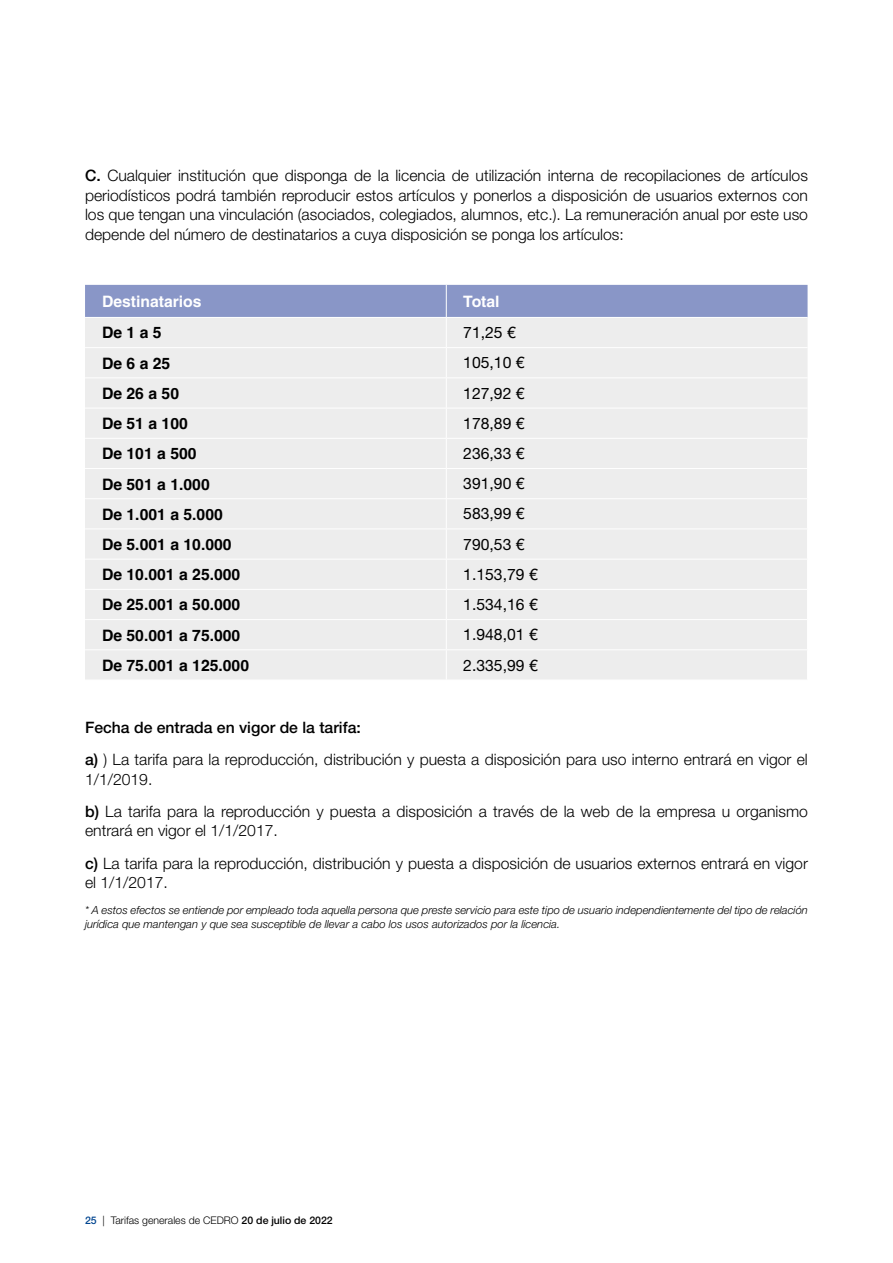
<style>
.page{position:relative;width:893px;height:1263px;background:#fff}
.page>*{position:absolute;margin:0;border:0;box-sizing:border-box;transform-origin:0 0}
.txt{font:300 15.75px/19.5px "Helvetica Neue LT Std";color:#000}
.t1{font:700 15.75px "Helvetica";color:#000}
.t2{font:15.75px "Helvetica Neue LT Std";color:#000}
.txt-2{font:500 15.75px "Helvetica Neue LT Std";color:#000}
.t3{font:700 15.75px "Helvetica LT Std";color:#fff}
.notas{font:italic 300 11.25px/13.5px "Helvetica Neue LT Std";color:#000}
.t4{font:300 10.5px "Helvetica Neue LT Std";color:#000}
.s1{font-weight:500}
.s2{font-weight:500;color:#004590}
</style>
<div class="page">
<div style="left:85px;top:378px;width:722px;height:301px;background:#ededed"></div>
<svg style="left:85px;top:285px;width:722px;height:92px;background:#cacfe0"></svg>
<hr style="left:446px;top:378px;width:1px;height:30px;background:#fff">
<hr style="left:85px;top:408px;width:361px;height:1px;background:#fff">
<hr style="left:446px;top:408px;width:361px;height:1px;background:#fff">
<hr style="left:446px;top:408px;width:1px;height:30px;background:#fff">
<hr style="left:85px;top:438px;width:361px;height:1px;background:#fff">
<hr style="left:446px;top:438px;width:362px;height:1px;background:#fff">
<svg style="left:446px;top:439px;width:1px;height:89px"></svg>
<hr style="left:446px;top:529px;width:1px;height:30px;background:#fff">
<hr style="left:446px;top:559px;width:1px;height:30px;background:#fff">
<svg style="left:446px;top:590px;width:1px;height:59px"></svg>
<hr style="left:446px;top:650px;width:1px;height:30px;background:#fff">
<hr style="left:85px;top:468px;width:361px;height:1px;background:#fff">
<hr style="left:446px;top:468px;width:362px;height:1px;background:#fff">
<hr style="left:85px;top:498px;width:361px;height:1px;background:#fff">
<hr style="left:446px;top:498px;width:362px;height:1px;background:#fff">
<hr style="left:85px;top:528px;width:361px;height:1px;background:#fff">
<hr style="left:85px;top:559px;width:361px;height:1px;background:#fff">
<hr style="left:85px;top:589px;width:361px;height:1px;background:#fff">
<hr style="left:85px;top:619px;width:361px;height:1px;background:#fff">
<hr style="left:85px;top:649px;width:361px;height:1px;background:#fff">
<hr style="left:446px;top:528px;width:362px;height:1px;background:#fff">
<hr style="left:446px;top:559px;width:362px;height:1px;background:#fff">
<hr style="left:446px;top:589px;width:362px;height:1px;background:#fff">
<hr style="left:446px;top:619px;width:362px;height:1px;background:#fff">
<hr style="left:446px;top:649px;width:362px;height:1px;background:#fff">
<p class="txt" style="left:85px;top:166px;width:724px;text-align:justify"><span class="s1">C.</span> Cualquier institución que disponga de la licencia de utilización interna de recopilaciones de artículos periodísticos podrá también reproducir estos artículos y ponerlos a disposición de usuarios externos con los que tengan una vinculación (asociados, colegiados, alumnos, etc.). La remuneración anual por este uso depende del número de destinatarios a cuya disposición se ponga los artículos:</p>
<p class="t3" style="left:102px;top:292px;width:101px">Destinatarios</p>
<p class="t3" style="left:463px;top:292px;width:38px">Total</p>
<p class="t1" style="left:102px;top:323px;width:61px">De 1 a 5</p>
<p class="t2" style="left:463px;top:323px;width:54px">71,25 €</p>
<p class="t1" style="left:102px;top:353px;width:70px">De 6 a 25</p>
<p class="t2" style="left:463px;top:353px;width:63px">105,10 €</p>
<p class="t1" style="left:102px;top:384px;width:79px">De 26 a 50</p>
<p class="t2" style="left:463px;top:384px;width:63px">127,92 €</p>
<p class="t1" style="left:102px;top:414px;width:87px">De 51 a 100</p>
<p class="t2" style="left:463px;top:414px;width:63px">178,89 €</p>
<p class="t1" style="left:102px;top:444px;width:96px">De 101 a 500</p>
<p class="t2" style="left:463px;top:444px;width:63px">236,33 €</p>
<p class="t1" style="left:102px;top:474px;width:109px">De 501 a 1.000</p>
<p class="t2" style="left:463px;top:474px;width:63px">391,90 €</p>
<p class="t1" style="left:102px;top:505px;width:122px">De 1.001 a 5.000</p>
<p class="t2" style="left:463px;top:504px;width:63px">583,99 €</p>
<p class="t1" style="left:102px;top:535px;width:131px">De 5.001 a 10.000</p>
<p class="t2" style="left:463px;top:535px;width:63px">790,53 €</p>
<p class="t1" style="left:102px;top:565px;width:140px">De 10.001 a 25.000</p>
<p class="t2" style="left:463px;top:565px;width:76px">1.153,79 €</p>
<p class="t1" style="left:102px;top:595px;width:140px">De 25.001 a 50.000</p>
<p class="t2" style="left:463px;top:595px;width:76px">1.534,16 €</p>
<p class="t1" style="left:102px;top:625px;width:140px">De 50.001 a 75.000</p>
<p class="t2" style="left:463px;top:625px;width:76px">1.948,01 €</p>
<p class="t1" style="left:102px;top:656px;width:149px">De 75.001 a 125.000</p>
<p class="t2" style="left:463px;top:655px;width:76px">2.335,99 €</p>
<p class="txt-2" style="left:85px;top:718px;width:277px">Fecha de entrada en vigor de la tarifa:</p>
<p class="txt" style="left:85px;top:749px;width:724px"><span class="s1">a)</span> ) La tarifa para la reproducción, distribución y puesta a disposición para uso interno entrará en vigor el<br>1/1/2019.</p>
<p class="txt" style="left:85px;top:801px;width:724px"><span class="s1">b)</span> La tarifa para la reproducción y puesta a disposición a través de la web de la empresa u organismo entrará en vigor el 1/1/2017.</p>
<p class="txt" style="left:85px;top:853px;width:724px"><span class="s1">c)</span> La tarifa para la reproducción, distribución y puesta a disposición de usuarios externos entrará en vigor el 1/1/2017.</p>
<p class="notas" style="left:85px;top:903px;width:724px">* A estos efectos se entiende por empleado toda aquella persona que preste servicio para este tipo de usuario independientemente del tipo de relación jurídica que mantengan y que sea susceptible de llevar a cabo los usos autorizados por la licencia.</p>
<p class="t4" style="left:85px;top:1213px;width:249px"><span class="s2">25</span> | Tarifas generales de CEDRO <span class="s1">20 de julio de 2022</span></p>
</div>
